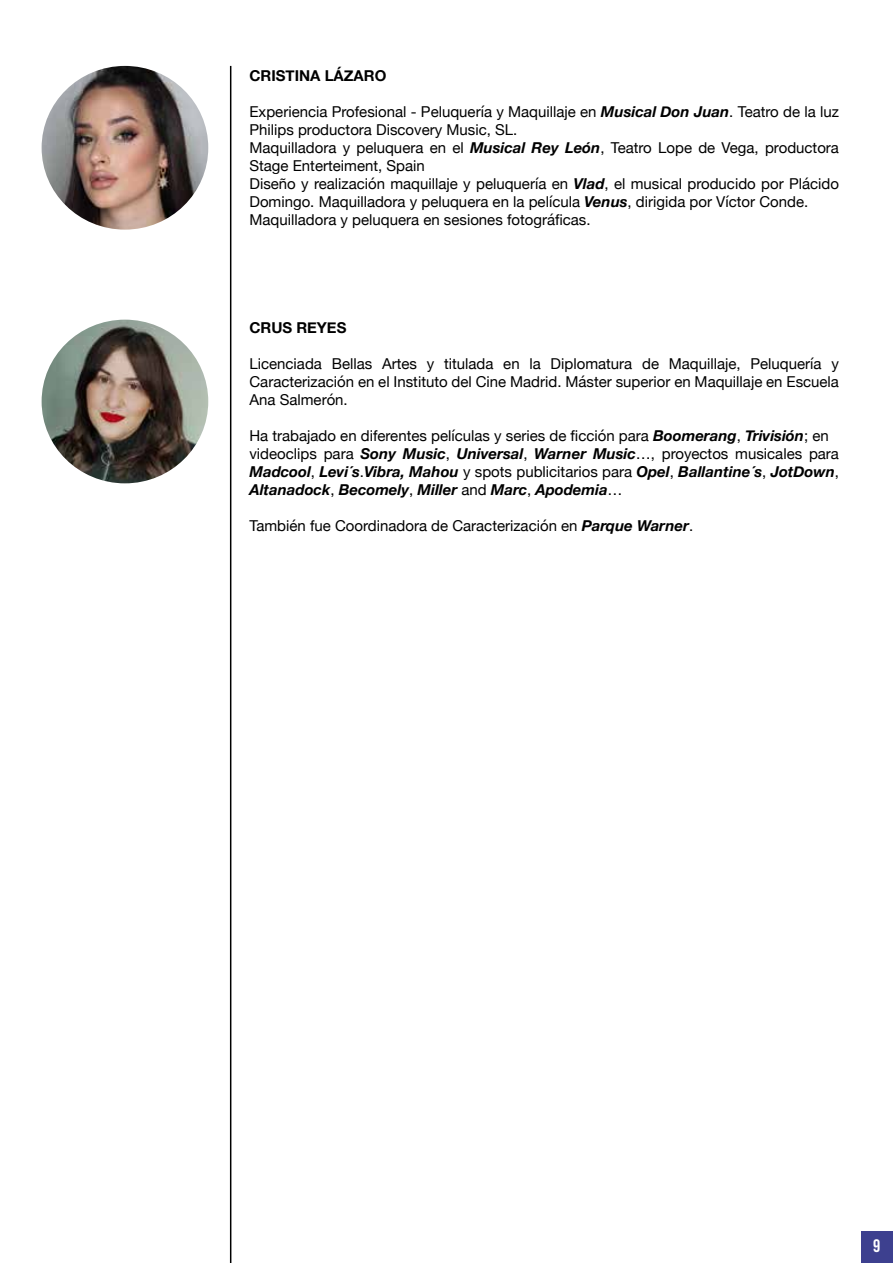
<style>
.page{position:relative;width:893px;height:1263px;background:#fff}
.page>*{position:absolute;margin:0;border:0;box-sizing:border-box;transform-origin:0 0}
.t1{font:18px "Bebas Neue";color:#fff}
.t2{font:15px/18px "Helvetica Neue";color:#000}
.t3{font:700 15px "Helvetica Neue";color:#000}
.s1{font-weight:700;font-style:italic}
</style>
<div class="page">
<hr style="left:0;top:1231px;width:1px;height:31px;background:#3d408f">
<div style="left:861px;top:1231px;width:32px;height:31px;background:#3d408f"></div>
<hr style="left:230px;top:66px;width:1px;height:1197px;background:#000">
<img style="left:42px;top:320px;width:166px;height:163px">
<img style="left:42px;top:66px;width:166px;height:164px">
<p class="t3" style="left:249px;top:67px;width:138px">CRISTINA LÁZARO</p>
<p class="t2" style="left:249px;top:103px;width:591px">Experiencia Profesional - Peluquería y Maquillaje en <span class="s1">Musical Don Juan</span>. Teatro de la luz Philips productora Discovery Music, SL.<br>Maquilladora y peluquera en el <span class="s1">Musical Rey León</span>, Teatro Lope de Vega, productora Stage Enterteiment, Spain<br>Diseño y realización maquillaje y peluquería en <span class="s1">Vlad</span>, el musical producido por Plácido Domingo. Maquilladora y peluquera en la película <span class="s1">Venus</span>, dirigida por Víctor Conde.<br>Maquilladora y peluquera en sesiones fotográficas.</p>
<p class="t3" style="left:249px;top:319px;width:98px">CRUS REYES</p>
<p class="t2" style="left:249px;top:355px;width:591px;text-align:justify">Licenciada Bellas Artes y titulada en la Diplomatura de Maquillaje, Peluquería y Caracterización en el Instituto del Cine Madrid. Máster superior en Maquillaje en Escuela Ana Salmerón.</p>
<p class="t2" style="left:249px;top:427px;width:591px">Ha trabajado en diferentes películas y series de ficción para <span class="s1">Boomerang</span>, <span class="s1">Trivisión</span>; en videoclips para <span class="s1">Sony Music</span>, <span class="s1">Universal</span>, <span class="s1">Warner Music</span>…, proyectos musicales para <span class="s1">Madcool</span>, <span class="s1">Levi´s</span>.<span class="s1">Vibra, Mahou</span> y spots publicitarios para <span class="s1">Opel</span>, <span class="s1">Ballantine´s</span>, <span class="s1">JotDown</span>, <span class="s1">Altanadock</span>, <span class="s1">Becomely</span>, <span class="s1">Miller</span> and <span class="s1">Marc</span>, <span class="s1">Apodemia</span>…</p>
<p class="t2" style="left:249px;top:517px;width:445px">También fue Coordinadora de Caracterización en <span class="s1">Parque Warner</span>.</p>
<p class="t1" style="left:873px;top:1236px;width:9px">9</p>
</div>
